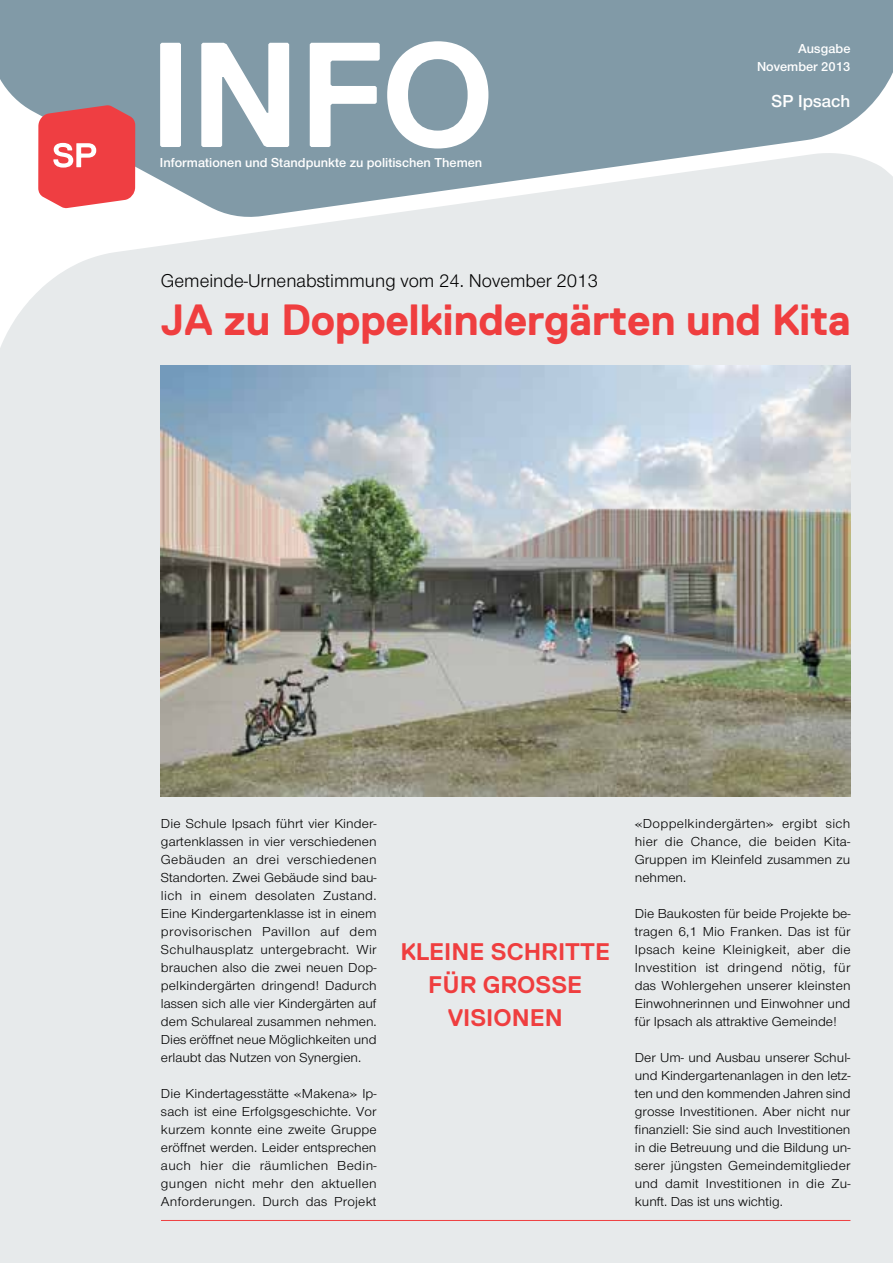
<style>
.page{position:relative;width:893px;height:1263px;background:#fff}
.page>*{position:absolute;margin:0;border:0;box-sizing:border-box;transform-origin:0 0}
.t1{font:700 148.95px "Replica";color:#fff}
.t2{font:700 43.65px "Replica";letter-spacing:-.01em;color:#ef3e3f}
.t3{font:700 24px/33px "Replica";color:#ef3e3f;text-align:center}
.t4{font:19.2px "Nimbus San Nov";color:#000}
.t5{font:18px "Nimbus San Nov Sem Bol";color:#fff}
.t6{font:13.5px/18px "Nimbus San Nov";color:#000;text-align:justify;scale:1.04 1}
.t7{font:13.5px/18px "Nimbus San Nov Sem Bol";color:#fff;text-align:right}
.s1{font-family:"Janson Text"}
</style>
<div class="page">
<div style="left:0;top:219px;width:893px;height:1044px;background:#e7eaeb"></div>
<svg style="left:0;top:0;width:893px;height:219px;background:#99adb7"></svg>
<svg style="left:38px;top:105px;width:97px;height:103px;background:#ea585c"></svg>
<hr style="left:161px;top:1220px;width:689px;height:1px;background:#ef3e3f">
<img style="left:161px;top:366px;width:689px;height:430px">
<h1 class="t1" style="left:148px;top:13px;width:348px">INFO</h1>
<p class="t7" style="left:160px;top:154px;width:324px">Informationen und Standpunkte zu politischen Themen</p>
<p class="t7" style="left:757px;top:39px;width:95px">Ausgabe<br>November 2013</p>
<h3 class="t5" style="left:772px;top:90px;width:80px">SP Ipsach</h3>
<h3 class="t4" style="left:161px;top:269px;width:439px">Gemeinde-Urnenabstimmung vom 24. November 2013</h3>
<h2 class="t2" style="left:161px;top:296px;width:691px">JA zu Doppelkindergärten und Kita</h2>
<p class="t6" style="left:161px;top:815px;width:209px">Die Schule Ipsach führt vier Kinder&shy;gartenklassen in vier verschiedenen Gebäuden an drei verschiedenen Standorten. Zwei Gebäude sind bau&shy;lich in einem desolaten Zustand.<br>Eine Kindergartenklasse ist in einem provisorischen Pavillon auf dem Schulhausplatz untergebracht. Wir brauchen also die zwei neuen Dop&shy;pelkindergärten dringend! Dadurch lassen sich alle vier Kindergärten auf dem Schulareal zusammen nehmen.<br>Dies eröffnet neue Möglichkeiten und erlaubt das Nutzen von Synergien.</p>
<p class="t6" style="left:161px;top:1085px;width:209px">Die Kindertagesstätte <span class="s1">«</span>Makena<span class="s1">»</span> Ip&shy;sach ist eine Erfolgsgeschichte. Vor kurzem konnte eine zweite Gruppe eröffnet werden. Leider entsprechen auch hier die räumlichen Bedin&shy;gungen nicht mehr den aktuellen Anforderungen. Durch das Projekt</p>
<h3 class="t3" style="left:400px;top:935px;width:211px">KLEINE SCHRITTE<br>FÜR GROSSE<br>VISIONEN</h3>
<p class="t6" style="left:635px;top:815px;width:209px"><span class="s1">«</span>Doppelkindergärten<span class="s1">»</span> ergibt sich hier die Chance, die beiden Kita-Gruppen im Kleinfeld zusammen zu nehmen.</p>
<p class="t6" style="left:635px;top:905px;width:209px">Die Baukosten für beide Projekte be&shy;tragen 6,1 Mio Franken. Das ist für Ipsach keine Kleinigkeit, aber die Investition ist dringend nötig, für das Wohlergehen unserer kleinsten Einwohnerinnen und Einwohner und für Ipsach als attraktive Gemeinde!</p>
<p class="t6" style="left:635px;top:1049px;width:209px">Der Um- und Ausbau unserer Schul&shy;und Kindergartenanlagen in den letz&shy;ten und den kommenden Jahren sind grosse Investitionen. Aber nicht nur finanziell: Sie sind auch Investitionen in die Betreuung und die Bildung un&shy;serer jüngsten Gemeindemitglieder und damit Investitionen in die Zu&shy;kunft. Das ist uns wichtig.</p>
</div>
